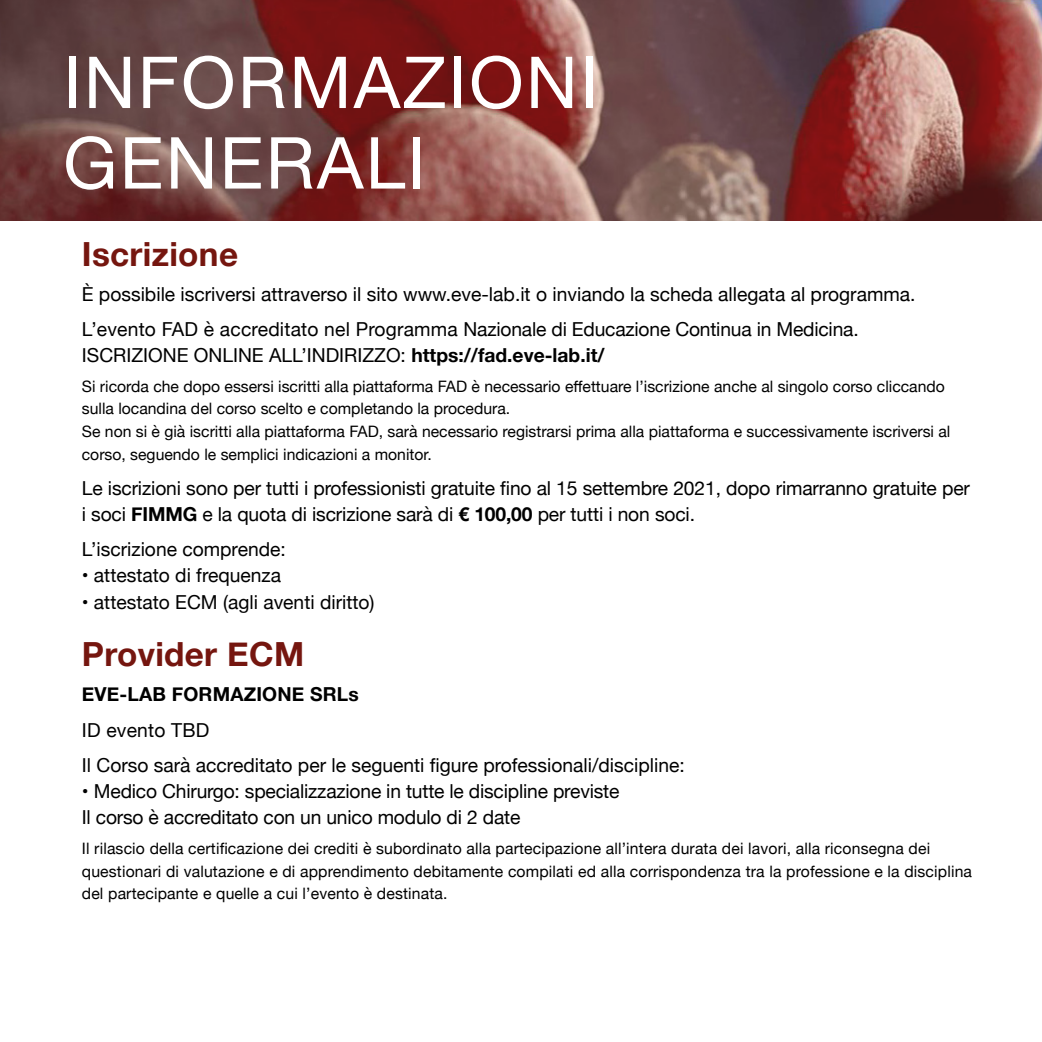
<style>
.page{position:relative;width:1042px;height:1042px;background:#fff}
.page>*{position:absolute;margin:0;border:0;box-sizing:border-box;transform-origin:0 0}
.t1{font:71.75px/80.5px "Helvetica Neue";letter-spacing:.03em;color:#fff}
.t2{font:700 33.25px "Helvetica Neue";letter-spacing:.01em;color:#75160f}
.t3{font:19.25px/35px "Helvetica Neue";letter-spacing:-.005em;color:#000}
.t4{font:700 19.25px "Helvetica Neue";letter-spacing:.01em;color:#000}
.t5{font:15.75px/22.8px "Helvetica Neue";color:#000}
.s1{font-weight:700}
</style>
<div class="page">
<img style="left:0;top:0;width:1042px;height:221px">
<h1 class="t1" style="left:63px;top:46px;width:537px">INFORMAZIONI<br>GENERALI</h1>
<h2 class="t2" style="left:82px;top:228px;width:158px">Iscrizione</h2>
<p class="t3" style="left:82px;top:277px;width:835px">È possibile iscriversi attraverso il sito www.eve-lab.it o inviando la scheda allegata al programma.<br>L’evento FAD è accreditato nel Programma Nazionale di Educazione Continua in Medicina.</p>
<p class="t3" style="left:82px;top:339px;width:524px">ISCRIZIONE ONLINE ALL’INDIRIZZO: <span class="s1">https://fad.eve-lab.it/</span></p>
<p class="t5" style="left:82px;top:376px;width:870px">Si ricorda che dopo essersi iscritti alla piattaforma FAD è necessario effettuare l’iscrizione anche al singolo corso cliccando sulla locandina del corso scelto e completando la procedura.<br>Se non si è già iscritti alla piattaforma FAD, sarà necessario registrarsi prima alla piattaforma e successivamente iscriversi al corso, seguendo le semplici indicazioni a monitor.</p>
<p class="t3" style="left:82px;top:476px;width:889px;line-height:26.2px">Le iscrizioni sono per tutti i professionisti gratuite fino al 15 settembre 2021, dopo rimarranno gratuite per i soci <span class="s1">FIMMG</span> e la quota di iscrizione sarà di <span class="s1">€ 100,00</span> per tutti i non soci.</p>
<p class="t3" style="left:82px;top:533px;width:205px">L’iscrizione comprende:</p>
<p class="t3" style="left:82px;top:559px;width:201px">• attestato di frequenza</p>
<p class="t3" style="left:82px;top:585px;width:294px">• attestato ECM (agli aventi diritto)</p>
<h2 class="t2" style="left:82px;top:628px;width:224px">Provider ECM</h2>
<p class="t4" style="left:82px;top:679px;width:278px">EVE-LAB FORMAZIONE SRLs</p>
<p class="t3" style="left:82px;top:713px;width:604px">ID evento TBD<br>Il Corso sarà accreditato per le seguenti figure professionali/discipline:</p>
<p class="t3" style="left:82px;top:779px;width:539px;line-height:26.2px">• Medico Chirurgo: specializzazione in tutte le discipline previste<br>Il corso è accreditato con un unico modulo di 2 date</p>
<p class="t5" style="left:82px;top:838px;width:892px">Il rilascio della certificazione dei crediti è subordinato alla partecipazione all’intera durata dei lavori, alla riconsegna dei questionari di valutazione e di apprendimento debitamente compilati ed alla corrispondenza tra la professione e la disciplina del partecipante e quelle a cui l’evento è destinata.</p>
</div>
